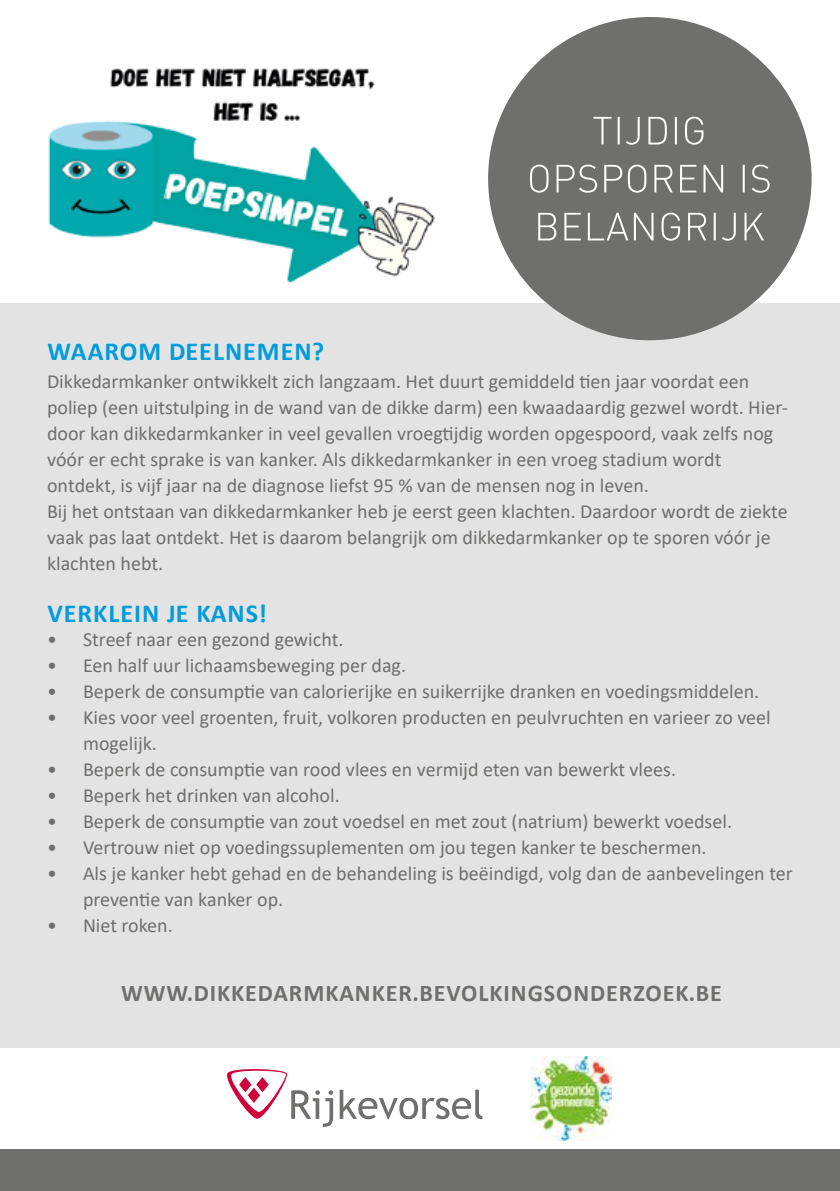
<style>
.page{position:relative;width:840px;height:1191px;background:#fff}
.page>*{position:absolute;margin:0;border:0;box-sizing:border-box;transform-origin:0 0}
.t1{font:700 26px "Calibri";letter-spacing:.04em;color:#009cdc}
.t2{font:700 24px "Calibri";letter-spacing:.04em;color:#6f6f6e}
.t3{font:20px/26px "Calibri";color:#6f6f6e}
</style>
<div class="page">
<div style="left:0;top:303px;width:839px;height:744px;background:#e3e3e3"></div>
<div style="left:488px;top:17px;width:323px;height:323px;background:#6f6f6e;border-radius:50%"></div>
<svg style="left:538px;top:213px;width:225px;height:28px"></svg>
<svg style="left:742px;top:165px;width:27px;height:28px"></svg>
<svg style="left:530px;top:165px;width:192px;height:28px"></svg>
<svg style="left:593px;top:117px;width:110px;height:28px"></svg>
<img style="left:48px;top:68px;width:387px;height:215px">
<div style="left:0;top:1149px;width:839px;height:42px;background:#6f6f6e"></div>
<img style="left:530px;top:1056px;width:81px;height:84px">
<svg style="left:339px;top:1089px;width:143px;height:30px"></svg>
<svg style="left:227px;top:1069px;width:106px;height:58px"></svg>
<h1 class="t1" style="left:47px;top:333px;width:278px">WAAROM DEELNEMEN?</h1>
<p class="t3" style="left:47px;top:367px;width:742px">Dikkedarmkanker ontwikkelt zich langzaam. Het duurt gemiddeld tien jaar voordat een poliep (een uitstulping in de wand van de dikke darm) een kwaadaardig gezwel wordt. Hier&shy;door kan dikkedarmkanker in veel gevallen vroegtijdig worden opgespoord, vaak zelfs nog vóór er echt sprake is van kanker. Als dikkedarmkanker in een vroeg stadium wordt ontdekt, is vijf jaar na de diagnose liefst 95 % van de mensen nog in leven.<br>Bij het ontstaan van dikkedarmkanker heb je eerst geen klachten. Daardoor wordt de ziekte vaak pas laat ontdekt. Het is daarom belangrijk om dikkedarmkanker op te sporen vóór je klachten hebt.</p>
<h1 class="t1" style="left:47px;top:594px;width:221px">VERKLEIN JE KANS!</h1>
<p class="t3" style="left:47px;top:626px;width:298px">• Streef naar een gezond gewicht.</p>
<p class="t3" style="left:47px;top:652px;width:360px">• Een half uur lichaamsbeweging per dag.</p>
<p class="t3" style="left:47px;top:678px;width:713px">• Beperk de consumptie van calorierijke en suikerrijke dranken en voedingsmiddelen.</p>
<p class="t3" style="left:83px;top:704px;width:688px;text-indent:-36px">• Kies voor veel groenten, fruit, volkoren producten en peulvruchten en varieer zo veel mogelijk.</p>
<p class="t3" style="left:47px;top:756px;width:630px">• Beperk de consumptie van rood vlees en vermijd eten van bewerkt vlees.</p>
<p class="t3" style="left:47px;top:782px;width:294px">• Beperk het drinken van alcohol.</p>
<p class="t3" style="left:47px;top:808px;width:686px">• Beperk de consumptie van zout voedsel en met zout (natrium) bewerkt voedsel.</p>
<p class="t3" style="left:47px;top:834px;width:660px">• Vertrouw niet op voedingssuplementen om jou tegen kanker te beschermen.</p>
<p class="t3" style="left:83px;top:860px;width:710px;text-indent:-36px">• Als je kanker hebt gehad en de behandeling is beëindigd, volg dan de aanbevelingen ter preventie van kanker op.</p>
<p class="t3" style="left:47px;top:912px;width:127px">• Niet roken.</p>
<p class="t2" style="left:121px;top:976px;width:602px">WWW.DIKKEDARMKANKER.BEVOLKINGSONDERZOEK.BE</p>
</div>
